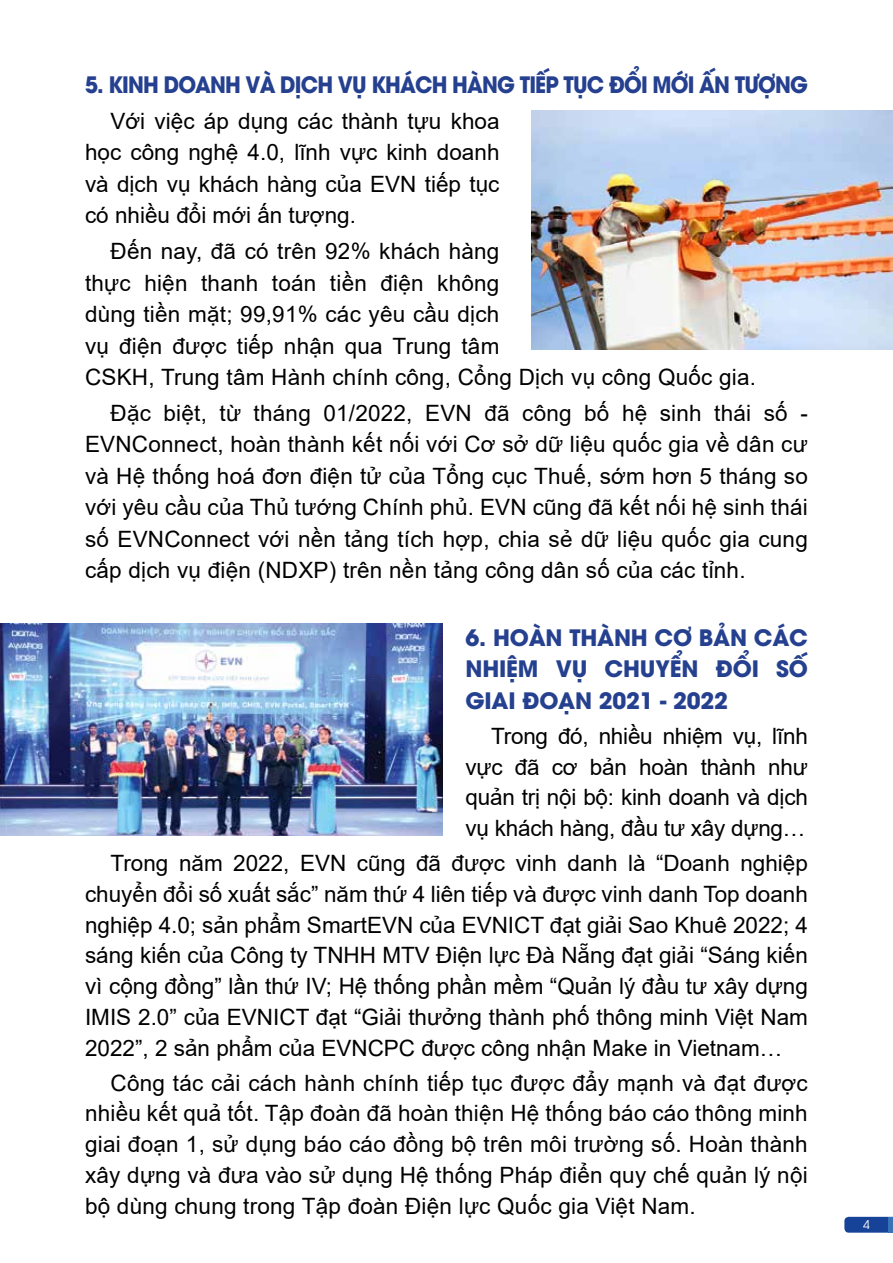
<style>
.page{position:relative;width:893px;height:1263px;background:#fff}
.page>*{position:absolute;margin:0;border:0;box-sizing:border-box;transform-origin:0 0}
.t1{font:22.5px/31.5px "Arial";letter-spacing:.01em;color:#000;text-align:justify}
.t2{font:700 22.5px/31.5px "UTM Avo";letter-spacing:-.01em;color:#25408f;text-align:justify}
.t3{font:700 22.5px "UTM Avo";letter-spacing:-.04em;color:#25408f;scale:.93 1}
.t4{font:12px "UTM Avo";color:#fff}
</style>
<div class="page">
<svg style="left:844px;top:1217px;width:45px;height:16px"></svg>
<hr style="left:889px;top:1217px;width:4px;height:16px;background:#3773b9">
<img style="left:0;top:624px;width:442px;height:212px">
<img style="left:531px;top:110px;width:362px;height:240px">
<p class="t3" style="left:85px;top:66px;width:779px">5. KINH DOANH VÀ DỊCH VỤ KHÁCH HÀNG TIẾP TỤC ĐỔI MỚI ẤN TƯỢNG</p>
<p class="t1" style="left:85px;top:105px;width:416px;text-indent:26px">Với việc áp dụng các thành tựu khoa học công nghệ 4.0, lĩnh vực kinh doanh và dịch vụ khách hàng của EVN tiếp tục có nhiều đổi mới ấn tượng.</p>
<p class="t1" style="left:85px;top:235px;width:673px;text-align:left;text-indent:26px">Đến nay, đã có trên 92% khách hàng<br>thực hiện thanh toán tiền điện không<br>dùng tiền mặt; 99,91% các yêu cầu dịch<br>vụ điện được tiếp nhận qua Trung tâm<br>CSKH, Trung tâm Hành chính công, Cổng Dịch vụ công Quốc gia.</p>
<p class="t1" style="left:85px;top:397px;width:724px;text-indent:26px">Đặc biệt, từ tháng 01/2022, EVN đã công bố hệ sinh thái số - EVNConnect, hoàn thành kết nối với Cơ sở dữ liệu quốc gia về dân cư và Hệ thống hoá đơn điện tử của Tổng cục Thuế, sớm hơn 5 tháng so với yêu cầu của Thủ tướng Chính phủ. EVN cũng đã kết nối hệ sinh thái số EVNConnect với nền tảng tích hợp, chia sẻ dữ liệu quốc gia cung cấp dịch vụ điện (NDXP) trên nền tảng công dân số của các tỉnh.</p>
<p class="t2" style="left:466px;top:619px;width:344px">6. HOÀN THÀNH CƠ BẢN CÁC NH IỆM VỤ CHUYỂN ĐỔI SỐ GIAI ĐOẠN 2021 - 2022</p>
<p class="t1" style="left:466px;top:720px;width:344px;line-height:30.8px;text-indent:26px">Trong đó, nhiều nhiệm vụ, lĩnh vực đã cơ bản hoàn thành như quản trị nội bộ: kinh doanh và dịch vụ khách hàng, đầu tư xây dựng…</p>
<p class="t1" style="left:85px;top:848px;width:724px;line-height:30.8px;text-indent:26px">Trong năm 2022, EVN cũng đã được vinh danh là “Doanh nghiệp chuyển đổi số xuất sắc” năm thứ 4 liên tiếp và được vinh danh Top doanh nghiệp 4.0; sản phẩm SmartEVN của EVNICT đạt giải Sao Khuê 2022; 4 sáng kiến của Công ty TNHH MTV Điện lực Đà Nẵng đạt giải “Sáng kiến vì cộng đồng” lần thứ IV; Hệ thống phần mềm “Quản lý đầu tư xây dựng IMIS 2.0” của EVNICT đạt “Giải thưởng thành phố thông minh Việt Nam 2022”, 2 sản phẩm của EVNCPC được công nhận Make in Vietnam…</p>
<p class="t1" style="left:85px;top:1067px;width:724px;line-height:30.9px;text-indent:26px">Công tác cải cách hành chính tiếp tục được đẩy mạnh và đạt được nhiều kết quả tốt. Tập đoàn đã hoàn thiện Hệ thống báo cáo thông minh giai đoạn 1, sử dụng báo cáo đồng bộ trên môi trường số. Hoàn thành xây dựng và đưa vào sử dụng Hệ thống Pháp điển quy chế quản lý nội bộ dùng chung trong Tập đoàn Điện lực Quốc gia Việt Nam.</p>
<p class="t4" style="left:863px;top:1215px;width:8px">4</p>
</div>
